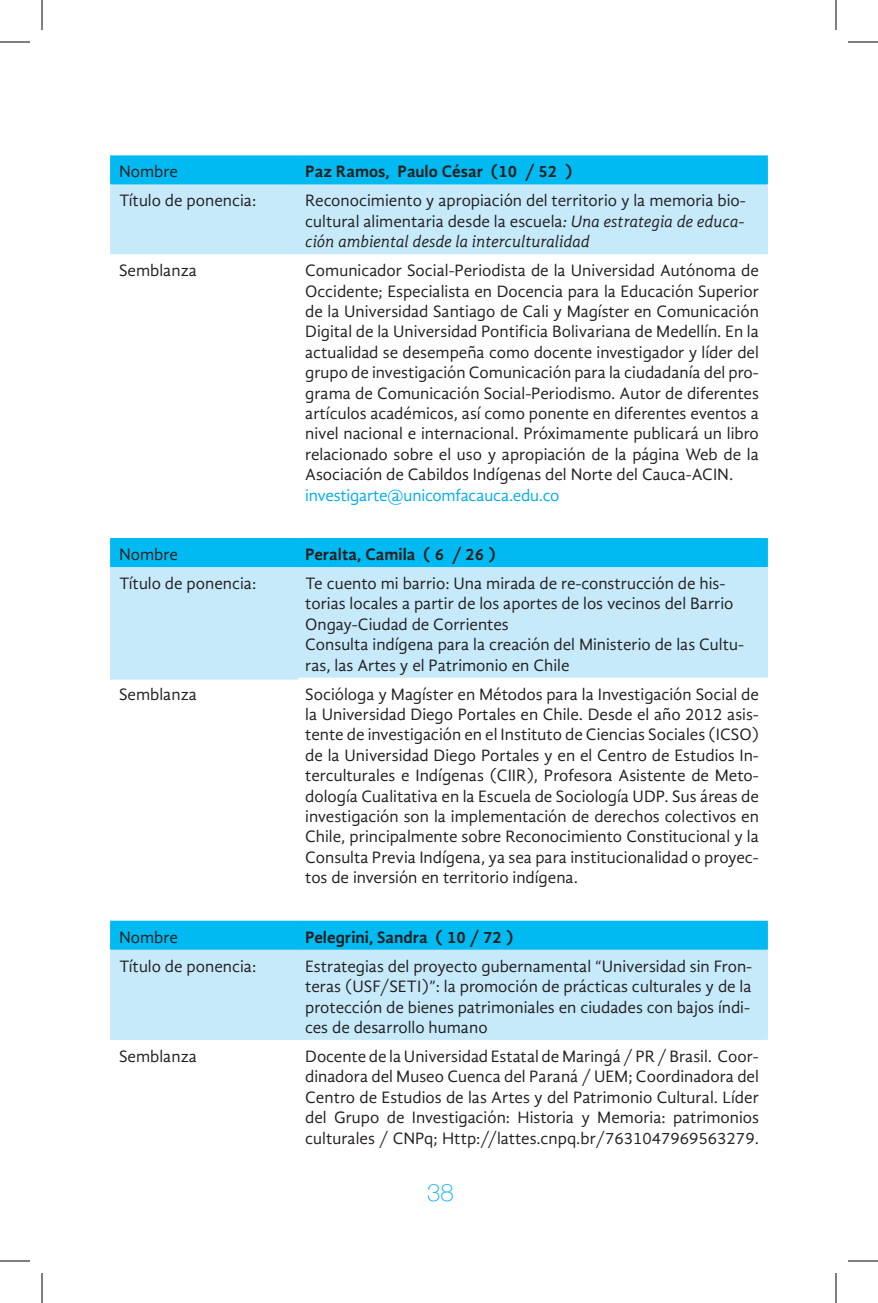
<style>
.page{position:relative;width:878px;height:1303px;background:#fff}
.page>*{position:absolute;margin:0;border:0;box-sizing:border-box;transform-origin:0 0}
.t1{font:100 24px "Helvetica Neue";color:#00aeef}
.t2{font:17px/20.4px "Gandhi Sans";color:#231f20;text-align:justify}
.t3{font:700 17px "Gandhi Sans";color:#231f20}
.t4{font:17px "Gandhi Sans";color:#00aeef}
.s1{font-style:italic}
</style>
<div class="page">
<div style="left:112px;top:157px;width:654px;height:27px;background:#00baf1"></div>
<div style="left:112px;top:186px;width:654px;height:68px;background:#c6eafa"></div>
<hr style="left:297px;top:155px;width:471px;height:2px;background:#00baf1">
<hr style="left:766px;top:157px;width:2px;height:27px;background:#00baf1">
<hr style="left:110px;top:155px;width:187px;height:2px;background:#00baf1">
<hr style="left:110px;top:157px;width:2px;height:27px;background:#00baf1">
<hr style="left:296px;top:157px;width:2px;height:27px;background:#00baf1">
<hr style="left:297px;top:184px;width:471px;height:2px;background:#c6eafa">
<hr style="left:766px;top:186px;width:2px;height:68px;background:#c6eafa">
<hr style="left:110px;top:184px;width:187px;height:2px;background:#c6eafa">
<hr style="left:110px;top:186px;width:2px;height:68px;background:#c6eafa">
<hr style="left:296px;top:186px;width:2px;height:68px;background:#c6eafa">
<div style="left:112px;top:540px;width:654px;height:27px;background:#00baf1"></div>
<div style="left:112px;top:569px;width:654px;height:109px;background:#c6eafa"></div>
<hr style="left:297px;top:538px;width:471px;height:2px;background:#00baf1">
<hr style="left:766px;top:540px;width:2px;height:27px;background:#00baf1">
<hr style="left:110px;top:538px;width:187px;height:2px;background:#00baf1">
<hr style="left:110px;top:540px;width:2px;height:27px;background:#00baf1">
<hr style="left:296px;top:540px;width:2px;height:27px;background:#00baf1">
<hr style="left:297px;top:567px;width:471px;height:2px;background:#c6eafa">
<hr style="left:766px;top:569px;width:2px;height:109px;background:#c6eafa">
<hr style="left:110px;top:567px;width:187px;height:2px;background:#c6eafa">
<hr style="left:110px;top:569px;width:2px;height:109px;background:#c6eafa">
<hr style="left:296px;top:569px;width:2px;height:109px;background:#c6eafa">
<hr style="left:110px;top:678px;width:188px;height:2px;background:#c6eafa">
<div style="left:112px;top:923px;width:654px;height:27px;background:#00baf1"></div>
<div style="left:112px;top:952px;width:654px;height:88px;background:#c6eafa"></div>
<hr style="left:297px;top:921px;width:471px;height:2px;background:#00baf1">
<hr style="left:766px;top:923px;width:2px;height:27px;background:#00baf1">
<hr style="left:110px;top:921px;width:187px;height:2px;background:#00baf1">
<hr style="left:110px;top:923px;width:2px;height:27px;background:#00baf1">
<hr style="left:296px;top:923px;width:2px;height:27px;background:#00baf1">
<hr style="left:297px;top:950px;width:471px;height:2px;background:#c6eafa">
<hr style="left:766px;top:952px;width:2px;height:88px;background:#c6eafa">
<hr style="left:110px;top:950px;width:187px;height:2px;background:#c6eafa">
<hr style="left:110px;top:952px;width:2px;height:88px;background:#c6eafa">
<hr style="left:296px;top:952px;width:2px;height:88px;background:#c6eafa">
<hr style="left:0;top:42px;width:30px;height:1px;background:#000">
<hr style="left:848px;top:42px;width:30px;height:1px;background:#000">
<hr style="left:0;top:1261px;width:30px;height:1px;background:#000">
<hr style="left:848px;top:1261px;width:30px;height:1px;background:#000">
<hr style="left:42px;top:0;width:1px;height:30px;background:#000">
<hr style="left:42px;top:1273px;width:1px;height:30px;background:#000">
<hr style="left:835px;top:0;width:1px;height:30px;background:#000">
<hr style="left:835px;top:1273px;width:1px;height:30px;background:#000">
<p class="t2" style="left:119px;top:162px;width:60px">Nombre</p>
<p class="t3" style="left:305px;top:162px;width:269px">Paz Ramos, Paulo César (10 / 52 )</p>
<p class="t2" style="left:119px;top:191px;width:139px">Título de ponencia:</p>
<p class="t2" style="left:305px;top:191px;width:442px">Reconocimiento y apropiación del territorio y la memoria bio&shy;cultural alimentaria desde la escuela<span class="s1">: Una estrategia de educa&shy;ción ambiental desde la interculturalidad</span></p>
<p class="t2" style="left:119px;top:260px;width:80px">Semblanza</p>
<p class="t2" style="left:305px;top:260px;width:455px">Comunicador Social-Periodista de la Universidad Autónoma de Occidente; Especialista en Docencia para la Educación Superior de la Universidad Santiago de Cali y Magíster en Comunicación Digital de la Universidad Pontificia Bolivariana de Medellín. En la actualidad se desempeña como docente investigador y líder del grupo de investigación Comunicación para la ciudadanía del pro&shy;grama de Comunicación Social-Periodismo. Autor de diferentes artículos académicos, así como ponente en diferentes eventos a nivel nacional e internacional. Próximamente publicará un libro relacionado sobre el uso y apropiación de la página Web de la Asociación de Cabildos Indígenas del Norte del Cauca-ACIN.</p>
<p class="t4" style="left:305px;top:485px;width:256px">investigarte@unicomfacauca.edu.co</p>
<p class="t2" style="left:119px;top:544px;width:60px">Nombre</p>
<p class="t3" style="left:305px;top:544px;width:192px">Peralta, Camila ( 6 / 26 )</p>
<p class="t2" style="left:119px;top:573px;width:139px">Título de ponencia:</p>
<p class="t2" style="left:305px;top:573px;width:440px;text-align:left">Te cuento mi barrio: Una mirada de re-construcción de his&shy;torias locales a partir de los aportes de los vecinos del Barrio Ongay-Ciudad de Corrientes<br>Consulta indígena para la creación del Ministerio de las Cultu&shy;ras, las Artes y el Patrimonio en Chile</p>
<p class="t2" style="left:119px;top:684px;width:80px">Semblanza</p>
<p class="t2" style="left:305px;top:684px;width:455px">Socióloga y Magíster en Métodos para la Investigación Social de la Universidad Diego Portales en Chile. Desde el año 2012 asis&shy;tente de investigación en el Instituto de Ciencias Sociales (ICSO) de la Universidad Diego Portales y en el Centro de Estudios In&shy;terculturales e Indígenas (CIIR), Profesora Asistente de Meto&shy;dología Cualitativa en la Escuela de Sociología UDP. Sus áreas de investigación son la implementación de derechos colectivos en Chile, principalmente sobre Reconocimiento Constitucional y la Consulta Previa Indígena, ya sea para institucionalidad o proyec&shy;tos de inversión en territorio indígena.</p>
<p class="t2" style="left:119px;top:927px;width:60px">Nombre</p>
<p class="t3" style="left:305px;top:927px;width:210px">Pelegrini, Sandra ( 10 / 72 )</p>
<p class="t2" style="left:119px;top:956px;width:139px">Título de ponencia:</p>
<p class="t2" style="left:305px;top:956px;width:448px;text-align:left">Estrategias del proyecto gubernamental “Universidad sin Fron&shy;teras (USF/SETI)”: la promoción de prácticas culturales y de la protección de bienes patrimoniales en ciudades con bajos índi&shy;ces de desarrollo humano</p>
<p class="t2" style="left:119px;top:1046px;width:80px">Semblanza</p>
<p class="t2" style="left:305px;top:1046px;width:455px">Docente de la Universidad Estatal de Maringá / PR / Brasil. Coor&shy;dinadora del Museo Cuenca del Paraná / UEM; Coordinadora del Centro de Estudios de las Artes y del Patrimonio Cultural. Líder del Grupo de Investigación: Historia y Memoria: patrimonios culturales / CNPq; Http://lattes.cnpq.br/7631047969563279.</p>
<h1 class="t1" style="left:427px;top:1174px;width:28px">38</h1>
</div>
